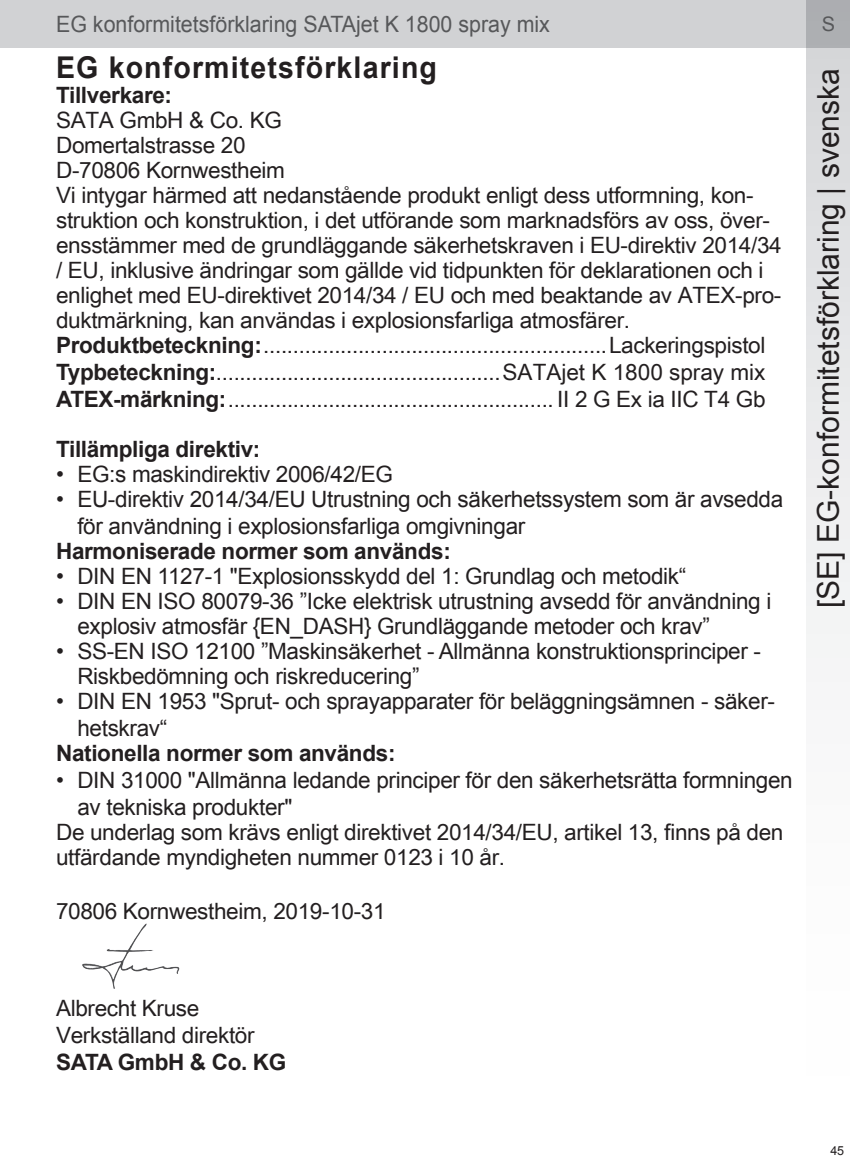
<style>
.page{position:relative;width:850px;height:1168px;background:#fff}
.page>*{position:absolute;margin:0;border:0;box-sizing:border-box;transform-origin:0 0}
.content{font:30px "Arial";color:#231f20}
.Headline_Number_1{font:700 30px "Arial";letter-spacing:.04em;color:#231f20;scale:.95 1}
.Main_text{font:22.5px/25px "Arial Unicode MS";letter-spacing:-.015em;color:#231f20}
.t1{font:22.5px/27px "Arial";letter-spacing:-.015em;color:#231f20}
.Maintext_list{font:22.5px "Arial Unicode MS";letter-spacing:-.015em;color:#231f20}
.Maintext_list-2{font:700 22.5px "Arial";letter-spacing:-.015em;color:#231f20}
.t2{font:22.5px "Arial";color:#57585a;scale:.95 1}
.Bullet_Points{font:700 22.5px "Arial";letter-spacing:-.015em;color:#231f20}
.Main_text-2{font:700 22.5px "Arial";letter-spacing:-.015em;color:#231f20}
.t3{font:20px "Arial";color:#57585a}
.t4{font:12.5px "Arial";color:#231f20}
.s1{font-family:"Arial";font-weight:700}
</style>
<div class="page">
<div style="left:0;top:0;width:849px;height:48px;background:#d1d2d4"></div>
<svg style="left:806px;top:0;width:43px;height:658px"></svg>
<img style="left:82px;top:923px;width:98px;height:66px">
<p class="t2" style="left:56px;top:9px;width:521px">EG konformitetsförklaring SATAjet K 1800 spray mix</p>
<p class="t3" style="left:821px;top:11px;width:15px">S</p>
<p class="Headline_Number_1" style="left:56px;top:47px;width:402px">EG konformitetsförklaring</p>
<p class="Main_text-2" style="left:56px;top:80px;width:117px">Tillverkare:</p>
<p class="Main_text" style="left:56px;top:107px;width:227px">SATA GmbH &amp; Co. KG</p>
<p class="Main_text" style="left:56px;top:132px;width:191px">Domertalstrasse 20</p>
<p class="Main_text" style="left:56px;top:157px;width:230px">D-70806 Kornwestheim</p>
<p class="Main_text" style="left:56px;top:182px;width:726px">Vi intygar härmed att nedanstående produkt enligt dess utformning, kon&shy;struktion och konstruktion, i det utförande som marknadsförs av oss, över&shy;ensstämmer med de grundläggande säkerhetskraven i EU-direktiv 2014/34 / EU, inklusive ändringar som gällde vid tidpunkten för deklarationen och i enlighet med EU-direktivet 2014/34 / EU och med beaktande av ATEX-pro&shy;duktmärkning, kan användas i explosionsfarliga atmosfärer.</p>
<p class="Maintext_list" style="left:56px;top:329px;width:710px"><span class="s1">Produktbeteckning:</span>..........................................................Lackeringspistol</p>
<p class="Maintext_list" style="left:56px;top:356px;width:710px"><span class="s1">Typbeteckning:</span>................................................SATAjet K 1800 spray mix</p>
<p class="Maintext_list" style="left:56px;top:383px;width:710px"><span class="s1">ATEX-märkning:</span>....................................................... II 2 G Ex ia IIC T4 Gb</p>
<p class="Maintext_list-2" style="left:56px;top:434px;width:206px">Tillämpliga direktiv:</p>
<p class="t1" style="left:56px;top:461px;width:338px">• EG:s maskindirektiv 2006/42/EG</p>
<p class="t1" style="left:77px;top:486px;width:707px;text-indent:-21px">• EU-direktiv 2014/34/EU Utrustning och säkerhetssystem som är avsedda för användning i explosionsfarliga omgivningar</p>
<p class="Bullet_Points" style="left:56px;top:536px;width:396px">Harmoniserade normer som används:</p>
<p class="t1" style="left:56px;top:563px;width:631px">• DIN EN 1127-1 "Explosionsskydd del 1: Grundlag och metodik“</p>
<p class="t1" style="left:77px;top:589px;width:695px;line-height:25px;text-indent:-21px">• DIN EN ISO 80079-36 ”Icke elektrisk utrustning avsedd för användning i explosiv atmosfär {EN_DASH} Grundläggande metoder och krav”</p>
<p class="t1" style="left:77px;top:639px;width:684px;line-height:25px;text-indent:-21px">• SS-EN ISO 12100 ”Maskinsäkerhet - Allmänna konstruktionsprinciper -<br>Riskbedömning och riskreducering”</p>
<p class="t1" style="left:77px;top:688px;width:698px;text-indent:-21px">• DIN EN 1953 "Sprut- och sprayapparater för beläggningsämnen - säker&shy;hetskrav“</p>
<p class="Maintext_list-2" style="left:56px;top:738px;width:341px">Nationella normer som används:</p>
<p class="t1" style="left:77px;top:767px;width:716px;text-indent:-21px">• DIN 31000 "Allmänna ledande principer för den säkerhetsrätta formningen av tekniska produkter"</p>
<p class="Main_text" style="left:56px;top:819px;width:728px">De underlag som krävs enligt direktivet 2014/34/EU, artikel 13, finns på den utfärdande myndigheten nummer 0123 i 10 år.</p>
<p class="Main_text" style="left:56px;top:898px;width:331px">70806 Kornwestheim, 2019-10-31</p>
<p class="content" style="left:808px;top:608px;width:541px;rotate:-90deg">[SE] EG-konformitetsförklaring | svenska</p>
<p class="Main_text" style="left:56px;top:995px;width:145px">Albrecht Kruse</p>
<p class="Main_text" style="left:56px;top:1022px;width:200px">Verkställand direktör</p>
<p class="Main_text-2" style="left:56px;top:1047px;width:232px">SATA GmbH &amp; Co. KG</p>
<p class="t4" style="left:829px;top:1142px;width:15px">45</p>
</div>
